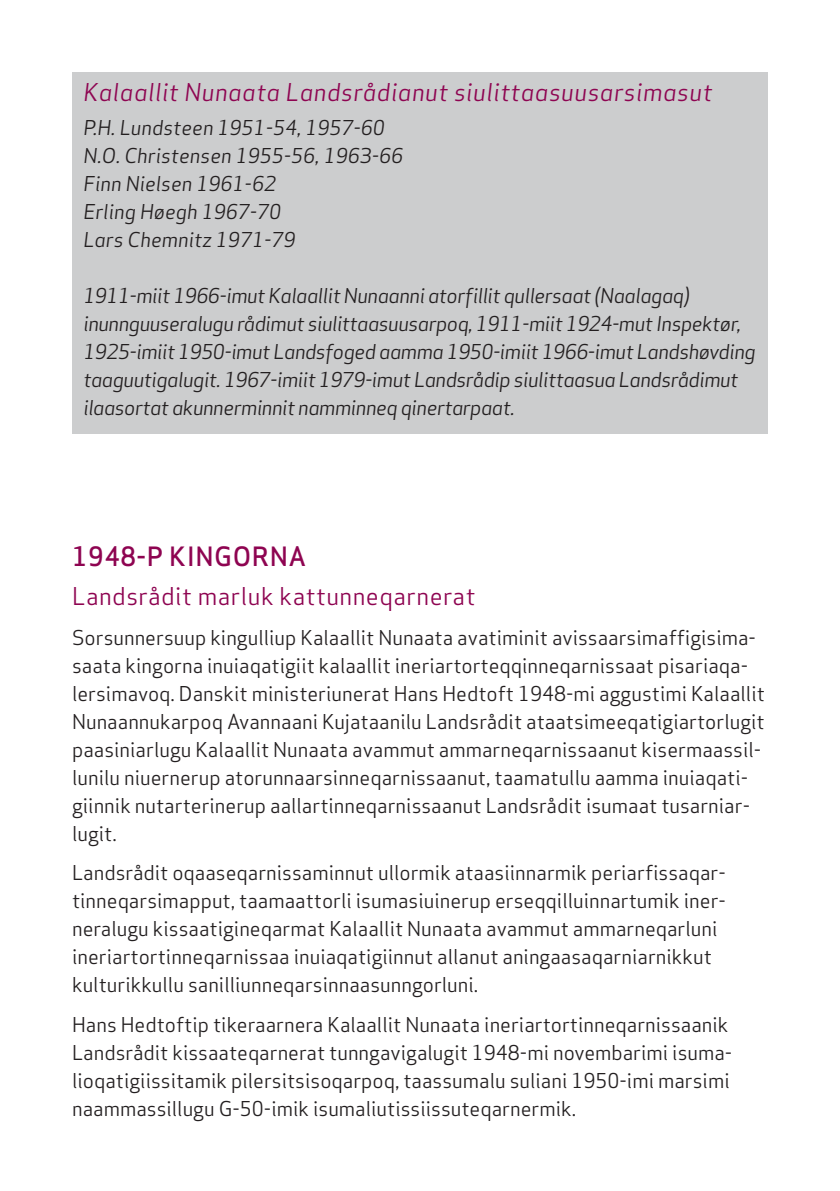
<style>
.page{position:relative;width:840px;height:1191px;background:#fff}
.page>*{position:absolute;margin:0;border:0;box-sizing:border-box;transform-origin:0 0}
.Overskrift_stor{font:500 26px "Apex Sans";letter-spacing:.02em;color:#8e0451}
.Overskrift_små_bogst{font:italic 24px "Apex Sans";letter-spacing:.02em;color:#8e0451}
.Overskrift_små_bogst-2{font:24px "Apex Sans";letter-spacing:.02em;color:#8e0451}
.Brød{font:20px/28px "Apex Sans";color:#231f20}
.Brød-2{font:italic 20px/28px "Apex Sans";letter-spacing:-.025em;color:#231f20}
.Brød-3{font:italic 20px "Apex Sans";color:#231f20}
</style>
<div class="page">
<div style="left:72px;top:72px;width:695px;height:362px;background:#cccdce"></div>
<p class="Overskrift_små_bogst" style="left:83px;top:73px;width:630px">Kalaallit Nunaata Landsrådianut siulittaasuusarsimasut</p>
<p class="Brød-3" style="left:83px;top:111px;width:303px">P.H. Lundsteen 1951-54, 1957-60</p>
<p class="Brød-3" style="left:83px;top:139px;width:321px">N.O. Christensen 1955-56, 1963-66</p>
<p class="Brød-3" style="left:83px;top:167px;width:194px">Finn Nielsen 1961-62</p>
<p class="Brød-3" style="left:83px;top:195px;width:199px">Erling Høegh 1967-70</p>
<p class="Brød-3" style="left:83px;top:223px;width:213px">Lars Chemnitz 1971-79</p>
<p class="Brød-2" style="left:83px;top:280px;width:673px">1911-miit 1966-imut Kalaallit Nunaanni atorfillit qullersaat (Naalagaq) inunnguuseralugu rådimut siulittaasuusarpoq, 1911-miit 1924-mut Inspektør, 1925-imiit 1950-imut Landsfoged aamma 1950-imiit 1966-imut Landshøvding taaguutigalugit. 1967-imiit 1979-imut Landsrådip siulittaasua Landsrådimut ilaasortat akunnerminnit namminneq qinertarpaat.</p>
<p class="Overskrift_stor" style="left:72px;top:533px;width:236px">1948-P KINGORNA</p>
<p class="Overskrift_små_bogst-2" style="left:72px;top:577px;width:404px">Landsrådit marluk kattunneqarnerat</p>
<p class="Brød" style="left:72px;top:621px;width:694px">Sorsunnersuup kingulliup Kalaallit Nunaata avatiminit avissaarsimaffigisima&shy;saata kingorna inuiaqatigiit kalaallit ineriartorteqqinneqarnissaat pisariaqa&shy;lersimavoq. Danskit ministeriunerat Hans Hedtoft 1948-mi aggustimi Kalaallit Nunaannukarpoq Avannaani Kujataanilu Landsrådit ataatsimeeqatigiartorlugit paasiniarlugu Kalaallit Nunaata avammut ammarneqarnissaanut kisermaassil&shy;lunilu niuernerup atorunnaarsinneqarnissaanut, taamatullu aamma inuiaqati&shy;giinnik nutarterinerup aallartinneqarnissaanut Landsrådit isumaat tusarniar&shy;lugit.</p>
<p class="Brød" style="left:72px;top:857px;width:655px">Landsrådit oqaaseqarnissaminnut ullormik ataasiinnarmik periarfissaqar&shy;tinneqarsimapput, taamaattorli isumasiuinerup erseqqilluinnartumik iner&shy;neralugu kissaatigineqarmat Kalaallit Nunaata avammut ammarneqarluni ineriartortinneqarnissaa inuiaqatigiinnut allanut aningaasaqarniarnikkut kulturikkullu sanilliunneqarsinnaasunngorluni.</p>
<p class="Brød" style="left:72px;top:1008px;width:661px">Hans Hedtoftip tikeraarnera Kalaallit Nunaata ineriartortinneqarnissaanik Landsrådit kissaateqarnerat tunngavigalugit 1948-mi novembarimi isuma&shy;lioqatigiissitamik pilersitsisoqarpoq, taassumalu suliani 1950-imi marsimi naammassillugu G-50-imik isumaliutissiissuteqarnermik.</p>
</div>
